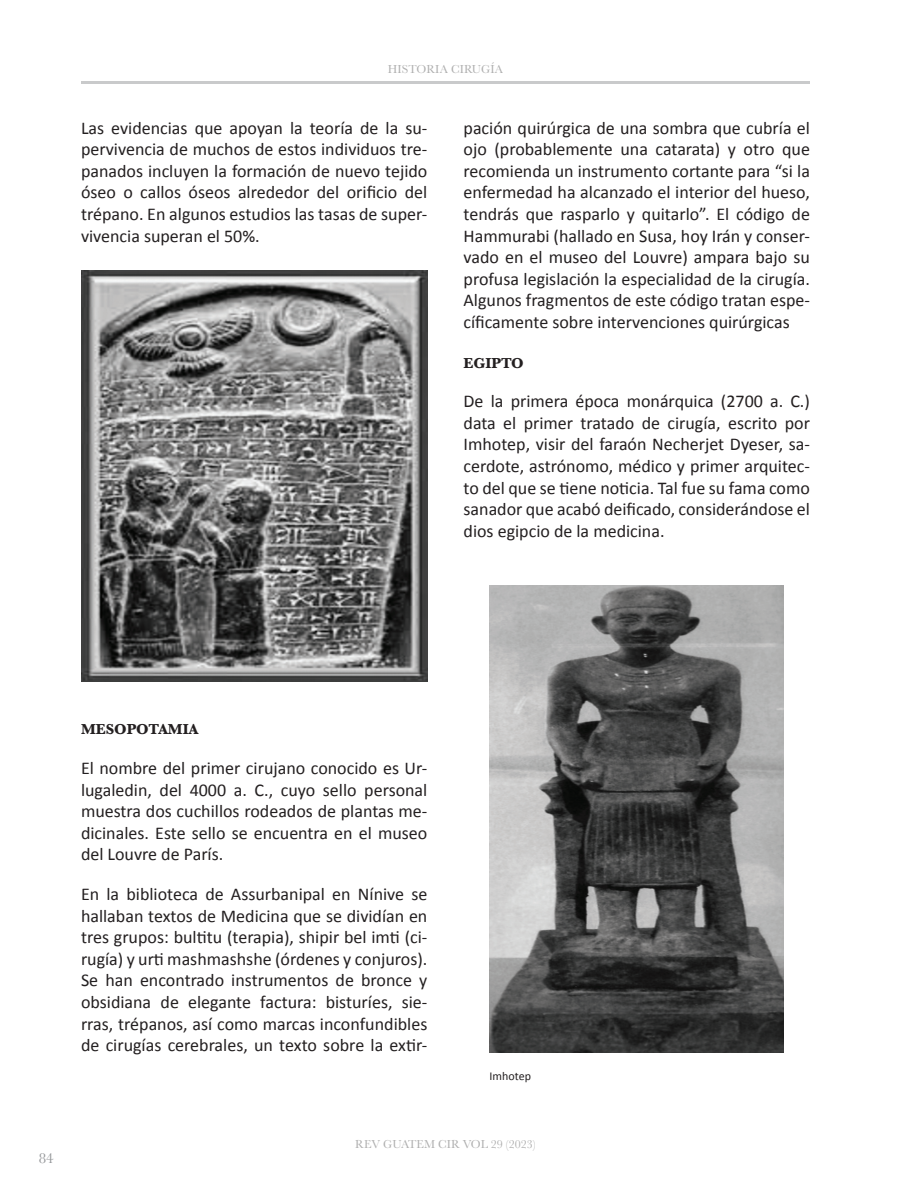
<style>
.page{position:relative;width:918px;height:1188px;background:#fff}
.page>*{position:absolute;margin:0;border:0;box-sizing:border-box;transform-origin:0 0}
.t1{font:18px/21.6px "Calibri";color:#231f20;text-align:justify}
.t2{font:700 15px "Baskerville";color:#231f20}
.t3{font:15px "Baskerville";color:#939598}
.t4{font:12px "Baskerville";color:#afafaf}
.t5{font:12px "Calibri";color:#231f20}
</style>
<div class="page">
<hr style="left:81px;top:81px;width:729px;height:3px;background:#939598">
<img style="left:81px;top:270px;width:346px;height:412px">
<img style="left:490px;top:586px;width:294px;height:467px">
<p class="t4" style="left:388px;top:62px;width:117px">HISTORIA CIRUGÍA</p>
<p class="t1" style="left:81px;top:118px;width:348px">Las evidencias que apoyan la teoría de la su&shy;pervivencia de muchos de estos individuos tre&shy;panados incluyen la formación de nuevo tejido óseo o callos óseos alrededor del orificio del trépano. En algunos estudios las tasas de super&shy;vivencia superan el 50%.</p>
<p class="t1" style="left:464px;top:118px;width:348px">pación quirúrgica de una sombra que cubría el ojo (probablemente una catarata) y otro que recomienda un instrumento cortante para “si la enfermedad ha alcanzado el interior del hueso, tendrás que rasparlo y quitarlo”. El código de Hammurabi (hallado en Susa, hoy Irán y conser&shy;vado en el museo del Louvre) ampara bajo su profusa legislación la especialidad de la cirugía.<br>Algunos fragmentos de este código tratan espe&shy;cíficamente sobre intervenciones quirúrgicas</p>
<p class="t2" style="left:464px;top:354px;width:62px">EGIPTO</p>
<p class="t1" style="left:464px;top:392px;width:348px">De la primera época monárquica (2700 a. C.) data el primer tratado de cirugía, escrito por Imhotep, visir del faraón Necherjet Dyeser, sa&shy;cerdote, astrónomo, médico y primer arquitec&shy;to del que se tiene noticia. Tal fue su fama como sanador que acabó deificado, considerándose el dios egipcio de la medicina.</p>
<p class="t3" style="left:39px;top:1149px;width:16px">84</p>
<p class="t2" style="left:81px;top:721px;width:119px">MESOPOTAMIA</p>
<p class="t1" style="left:81px;top:759px;width:348px">El nombre del primer cirujano conocido es Ur&shy;lugaledin, del 4000 a. C., cuyo sello personal muestra dos cuchillos rodeados de plantas me&shy;dicinales. Este sello se encuentra en el museo del Louvre de París.</p>
<p class="t1" style="left:81px;top:885px;width:348px">En la biblioteca de Assurbanipal en Nínive se hallaban textos de Medicina que se dividían en tres grupos: bultitu (terapia), shipir bel imti (ci&shy;rugía) y urti mashmashshe (órdenes y conjuros).<br>Se han encontrado instrumentos de bronce y obsidiana de elegante factura: bisturíes, sie&shy;rras, trépanos, así como marcas inconfundibles de cirugías cerebrales, un texto sobre la extir-</p>
<p class="t5" style="left:490px;top:1071px;width:43px">Imhotep</p>
<p class="t4" style="left:355px;top:1137px;width:182px">REV GUATEM CIR VOL 29 (2023)</p>
</div>
